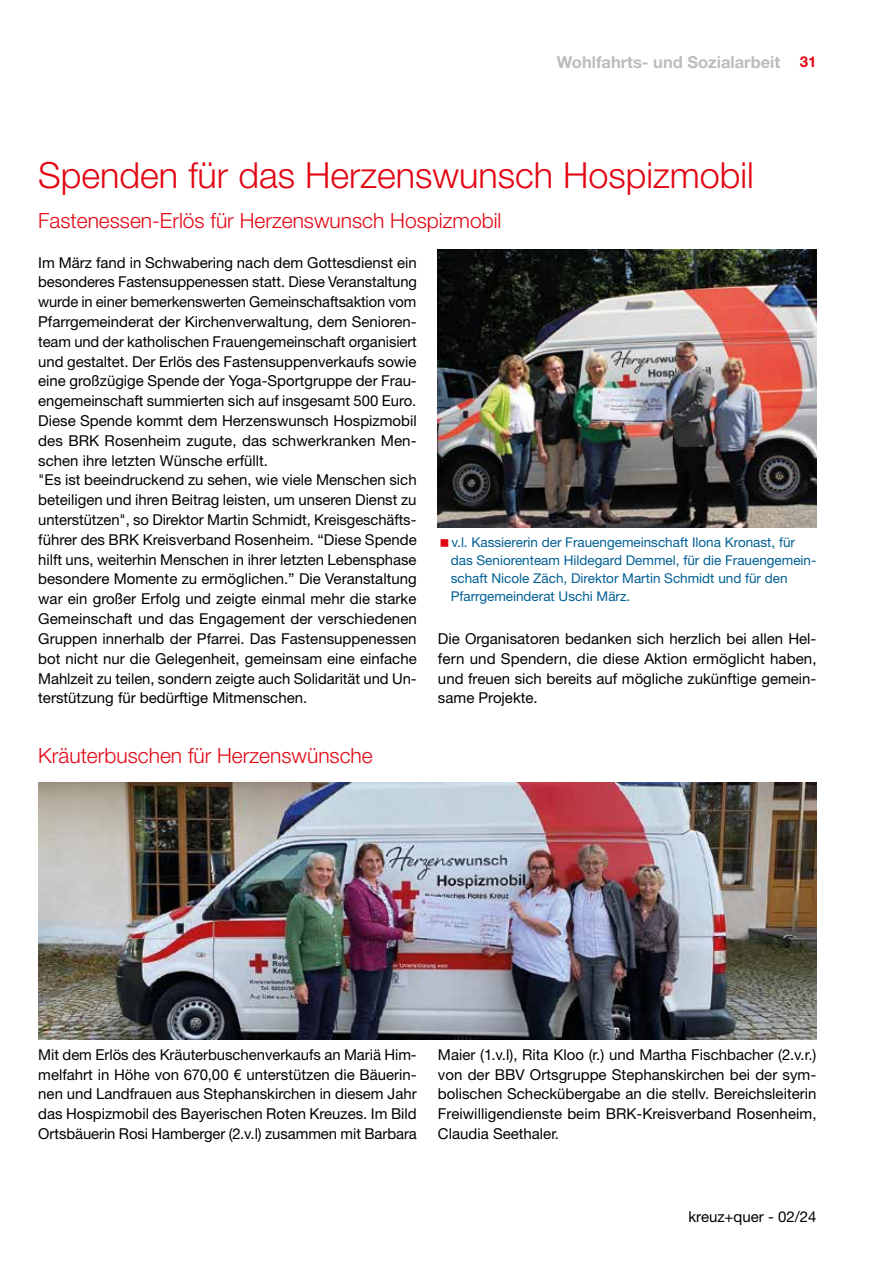
<style>
.page{position:relative;width:893px;height:1263px;background:#fff}
.page>*{position:absolute;margin:0;border:0;box-sizing:border-box;transform-origin:0 0}
.t1{font:300 36px "Helvetica Neue LT Std";color:#e30613}
.t2{font:300 21px "Helvetica Neue LT Std";color:#e30613}
.t3{font:700 16.5px "Helvetica Neue";color:#bcbcbc}
.t4{font:15px/19.8px "Helvetica Neue";color:#000;text-align:justify}
.t5{font:700 15px "Helvetica Neue";color:#e30613}
.t6{font:13.5px/18px "Helvetica Neue";color:#005f95}
</style>
<div class="page">
<img style="left:438px;top:250px;width:378px;height:277px">
<img style="left:38px;top:782px;width:778px;height:258px">
<p class="t3" style="left:557px;top:52px;width:225px">Wohlfahrts- und Sozialarbeit</p>
<p class="t5" style="left:800px;top:52px;width:18px">31</p>
<h1 class="t1" style="left:38px;top:154px;width:717px">Spenden für das Herzenswunsch Hospizmobil</h1>
<h2 class="t2" style="left:38px;top:208px;width:465px">Fastenessen-Erlös für Herzenswunsch Hospizmobil</h2>
<p class="t4" style="left:38px;top:252px;width:380px;text-align:left">Im März fand in Schwabering nach dem Gottesdienst ein besonderes Fastensuppenessen statt. Diese Veranstaltung wurde in einer bemerkenswerten Gemeinschaftsaktion vom Pfarrgemeinderat der Kirchenverwaltung, dem Senioren&shy;team und der katholischen Frauengemeinschaft organisiert und gestaltet. Der Erlös des Fastensuppenverkaufs sowie eine großzügige Spende der Yoga-Sportgruppe der Frau&shy;engemeinschaft summierten sich auf insgesamt 500 Euro.<br>Diese Spende kommt dem Herzenswunsch Hospizmobil des BRK Rosenheim zugute, das schwerkranken Men&shy;schen ihre letzten Wünsche erfüllt.<br>"Es ist beeindruckend zu sehen, wie viele Menschen sich beteiligen und ihren Beitrag leisten, um unseren Dienst zu unterstützen", so Direktor Martin Schmidt, Kreisgeschäfts&shy;führer des BRK Kreisverband Rosenheim. “Diese Spende hilft uns, weiterhin Menschen in ihrer letzten Lebensphase besondere Momente zu ermöglichen.” Die Veranstaltung war ein großer Erfolg und zeigte einmal mehr die starke Gemeinschaft und das Engagement der verschiedenen Gruppen innerhalb der Pfarrei. Das Fastensuppenessen bot nicht nur die Gelegenheit, gemeinsam eine einfache Mahlzeit zu teilen, sondern zeigte auch Solidarität und Un&shy;terstützung für bedürftige Mitmenschen.</p>
<p class="t6" style="left:451px;top:533px;width:367px">v.l. Kassiererin der Frauengemeinschaft Ilona Kronast, für das Seniorenteam Hildegard Demmel, für die Frauengemein&shy;schaft Nicole Zäch, Direktor Martin Schmidt und für den Pfarrgemeinderat Uschi März.</p>
<p class="t4" style="left:438px;top:628px;width:380px">Die Organisatoren bedanken sich herzlich bei allen Hel&shy;fern und Spendern, die diese Aktion ermöglicht haben, und freuen sich bereits auf mögliche zukünftige gemein&shy;same Projekte.</p>
<h2 class="t2" style="left:38px;top:742px;width:336px">Kräuterbuschen für Herzenswünsche</h2>
<p class="t4" style="left:38px;top:1044px;width:380px">Mit dem Erlös des Kräuterbuschenverkaufs an Mariä Him&shy;melfahrt in Höhe von 670,00 € unterstützen die Bäuerin&shy;nen und Landfrauen aus Stephanskirchen in diesem Jahr das Hospizmobil des Bayerischen Roten Kreuzes. Im Bild Ortsbäuerin Rosi Hamberger (2.v.l) zusammen mit Barbara</p>
<p class="t4" style="left:438px;top:1044px;width:380px">Maier (1.v.l), Rita Kloo (r.) und Martha Fischbacher (2.v.r.) von der BBV Ortsgruppe Stephanskirchen bei der sym&shy;bolischen Scheckübergabe an die stellv. Bereichsleiterin Freiwilligendienste beim BRK-Kreisverband Rosenheim, Claudia Seethaler.</p>
<p class="t4" style="left:688px;top:1206px;width:129px">kreuz+quer - 02/24</p>
</div>
